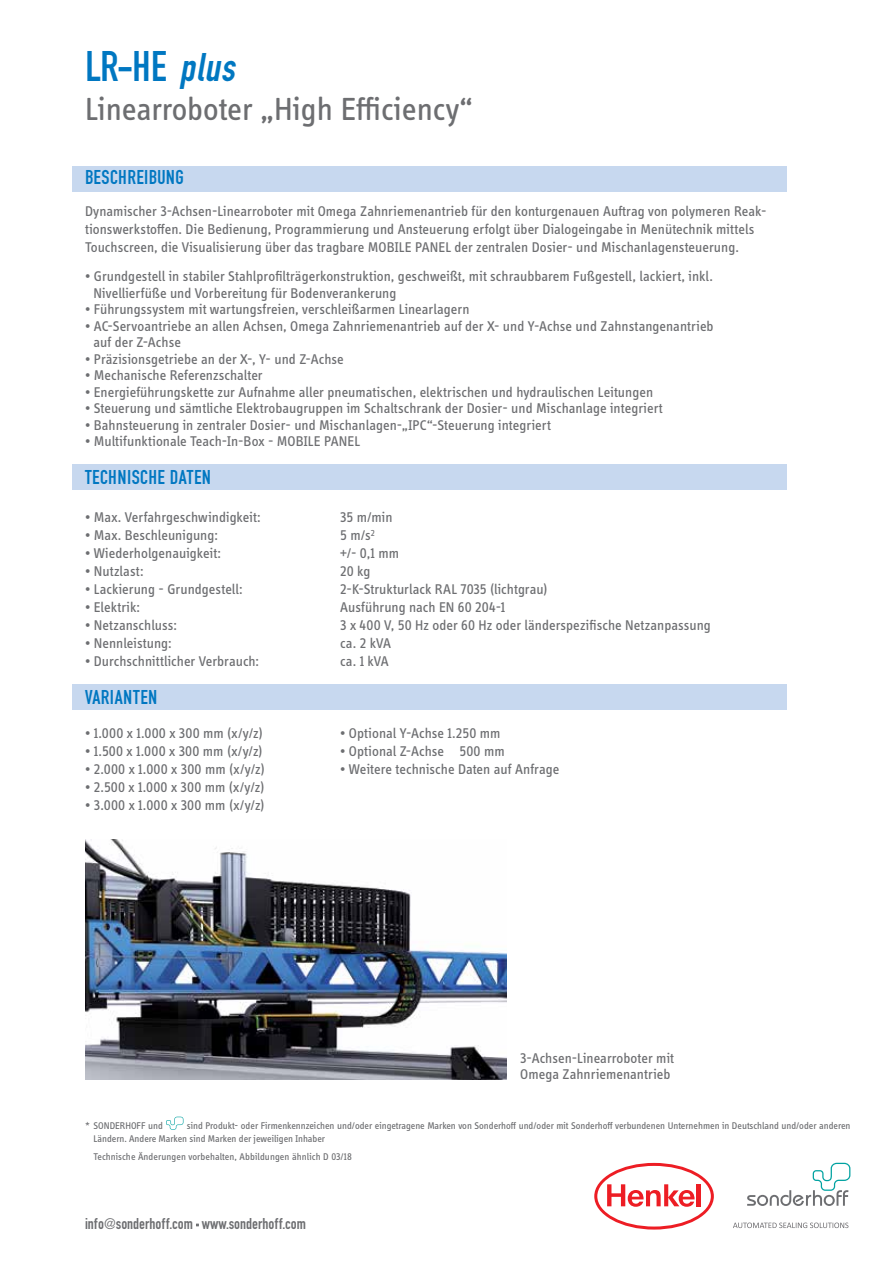
<style>
.page{position:relative;width:893px;height:1263px;background:#fff}
.page>*{position:absolute;margin:0;border:0;box-sizing:border-box;transform-origin:0 0}
.t1{font:45px "Engschrift DIND";color:#0077c1}
.t2{font:33px "Info Display OT";color:#6d6e71}
.t3{font:21px "Engschrift DIND";letter-spacing:.02em;color:#0077c1}
.t4{font:16.5px "Engschrift DIND";color:#6d6e71}
.t5{font:14.55px/16.5px "Info Display OT";letter-spacing:.005em;color:#6d6e71}
.t6{font:10.05px/13.5px "Info Display OT";color:#6d6e71}
.s1{font-style:italic;font-size:42px}
</style>
<div class="page">
<div style="left:72px;top:166px;width:715px;height:25px;background:#c7d8ef"></div>
<div style="left:72px;top:464px;width:715px;height:25px;background:#c7d8ef"></div>
<div style="left:72px;top:684px;width:715px;height:25px;background:#c7d8ef"></div>
<img style="left:85px;top:839px;width:421px;height:240px">
<svg style="left:594px;top:1163px;width:120px;height:66px"></svg>
<div style="left:597px;top:1166px;width:114px;height:60px;background:#fff;border-radius:50%"></div>
<svg style="left:607px;top:1184px;width:88px;height:23px"></svg>
<hr style="left:697px;top:1184px;width:4px;height:22px;background:#ed1d24">
<svg style="left:733px;top:1222px;width:115px;height:6px"></svg>
<svg style="left:747px;top:1163px;width:103px;height:43px"></svg>
<svg style="left:166px;top:1117px;width:17px;height:13px"></svg>
<h1 class="t1" style="left:85px;top:42px;width:159px">LR-HE <span class="s1">plus</span></h1>
<h2 class="t2" style="left:85px;top:89px;width:390px">Linearroboter „High Efficiency“</h2>
<h3 class="t3" style="left:85px;top:166px;width:100px">BESCHREIBUNG</h3>
<p class="t5" style="left:85px;top:202px;width:683px;line-height:18px">Dynamischer 3-Achsen-Linearroboter mit Omega Zahnriemenantrieb für den konturgenauen Auftrag von polymeren Reak&shy;tionswerkstoffen. Die Bedienung, Programmierung und Ansteuerung erfolgt über Dialogeingabe in Menütechnik mittels<br>Touchscreen, die Visualisierung über das tragbare MOBILE PANEL der zentralen Dosier- und Mischanlagensteuerung.</p>
<p class="t5" style="left:94px;top:268px;width:621px;text-indent:-8px">• Grundgestell in stabiler Stahlprofilträgerkonstruktion, geschweißt, mit schraubbarem Fußgestell, lackiert, inkl.<br>Nivellierfüße und Vorbereitung für Bodenverankerung</p>
<p class="t5" style="left:85px;top:301px;width:386px">• Führungssystem mit wartungsfreien, verschleißarmen Linearlagern</p>
<p class="t5" style="left:94px;top:317px;width:622px;text-indent:-8px">• AC-Servoantriebe an allen Achsen, Omega Zahnriemenantrieb auf der X- und Y-Achse und Zahnstangenantrieb auf der Z-Achse</p>
<p class="t5" style="left:85px;top:350px;width:260px">• Präzisionsgetriebe an der X-, Y- und Z-Achse</p>
<p class="t5" style="left:85px;top:367px;width:179px">• Mechanische Referenzschalter</p>
<p class="t5" style="left:85px;top:383px;width:570px">• Energieführungskette zur Aufnahme aller pneumatischen, elektrischen und hydraulischen Leitungen</p>
<p class="t5" style="left:85px;top:400px;width:579px">• Steuerung und sämtliche Elektrobaugruppen im Schaltschrank der Dosier- und Mischanlage integriert</p>
<p class="t5" style="left:85px;top:416px;width:467px">• Bahnsteuerung in zentraler Dosier- und Mischanlagen-„IPC“-Steuerung integriert</p>
<p class="t5" style="left:85px;top:433px;width:277px">• Multifunktionale Teach-In-Box - MOBILE PANEL</p>
<h3 class="t3" style="left:85px;top:466px;width:128px">TECHNISCHE DATEN</h3>
<p class="t5" style="left:85px;top:509px;width:177px">• Max. Verfahrgeschwindigkeit:</p>
<p class="t5" style="left:340px;top:509px;width:54px">35 m/min</p>
<p class="t5" style="left:85px;top:527px;width:134px">• Max. Beschleunigung:</p>
<p class="t5" style="left:340px;top:527px;width:36px">5 m/s<sup>2</sup></p>
<p class="t5" style="left:85px;top:545px;width:137px">• Wiederholgenauigkeit:</p>
<p class="t5" style="left:340px;top:545px;width:60px">+/- 0,1 mm</p>
<p class="t5" style="left:85px;top:563px;width:60px">• Nutzlast:</p>
<p class="t5" style="left:340px;top:563px;width:32px">20 kg</p>
<p class="t5" style="left:85px;top:581px;width:159px">• Lackierung - Grundgestell:</p>
<p class="t5" style="left:340px;top:581px;width:209px">2-K-Strukturlack RAL 7035 (lichtgrau)</p>
<p class="t5" style="left:85px;top:599px;width:57px">• Elektrik:</p>
<p class="t5" style="left:340px;top:599px;width:166px">Ausführung nach EN 60 204-1</p>
<p class="t5" style="left:85px;top:617px;width:93px">• Netzanschluss:</p>
<p class="t5" style="left:340px;top:617px;width:372px">3 x 400 V, 50 Hz oder 60 Hz oder länderspezifische Netzanpassung</p>
<p class="t5" style="left:85px;top:635px;width:88px">• Nennleistung:</p>
<p class="t5" style="left:340px;top:635px;width:52px">ca. 2 kVA</p>
<p class="t5" style="left:85px;top:653px;width:176px">• Durchschnittlicher Verbrauch:</p>
<p class="t5" style="left:340px;top:653px;width:50px">ca. 1 kVA</p>
<h3 class="t3" style="left:85px;top:686px;width:74px">VARIANTEN</h3>
<p class="t5" style="left:85px;top:725px;width:179px">• 1.000 x 1.000 x 300 mm (x/y/z)</p>
<p class="t5" style="left:340px;top:725px;width:162px">• Optional Y-Achse 1.250 mm</p>
<p class="t5" style="left:85px;top:743px;width:179px">• 1.500 x 1.000 x 300 mm (x/y/z)</p>
<p class="t5" style="left:340px;top:743px;width:166px">• Optional Z-Achse 500 mm</p>
<p class="t5" style="left:85px;top:761px;width:181px">• 2.000 x 1.000 x 300 mm (x/y/z)</p>
<p class="t5" style="left:340px;top:761px;width:221px">• Weitere technische Daten auf Anfrage</p>
<p class="t5" style="left:85px;top:779px;width:181px">• 2.500 x 1.000 x 300 mm (x/y/z)</p>
<p class="t5" style="left:85px;top:797px;width:181px">• 3.000 x 1.000 x 300 mm (x/y/z)</p>
<p class="t5" style="left:520px;top:1049px;width:155px">3-Achsen-Linearroboter mit<br>Omega Zahnriemenantrieb</p>
<p class="t6" style="left:94px;top:1118px;width:758px;text-indent:93px">sind Produkt- oder Firmenkennzeichen und/oder eingetragene Marken von Sonderhoff und/oder mit Sonderhoff verbundenen Unternehmen in Deutschland und/oder anderen<br>Ländern. Andere Marken sind Marken der jeweiligen Inhaber</p>
<p class="t6" style="left:94px;top:1149px;width:260px">Technische Änderungen vorbehalten, Abbildungen ähnlich D 03/18</p>
<p class="t6" style="left:85px;top:1118px;width:79px">* SONDERHOFF und</p>
<p class="t4" style="left:85px;top:1215px;width:222px">info@sonderhoff.com · www.sonderhoff.com</p>
</div>
